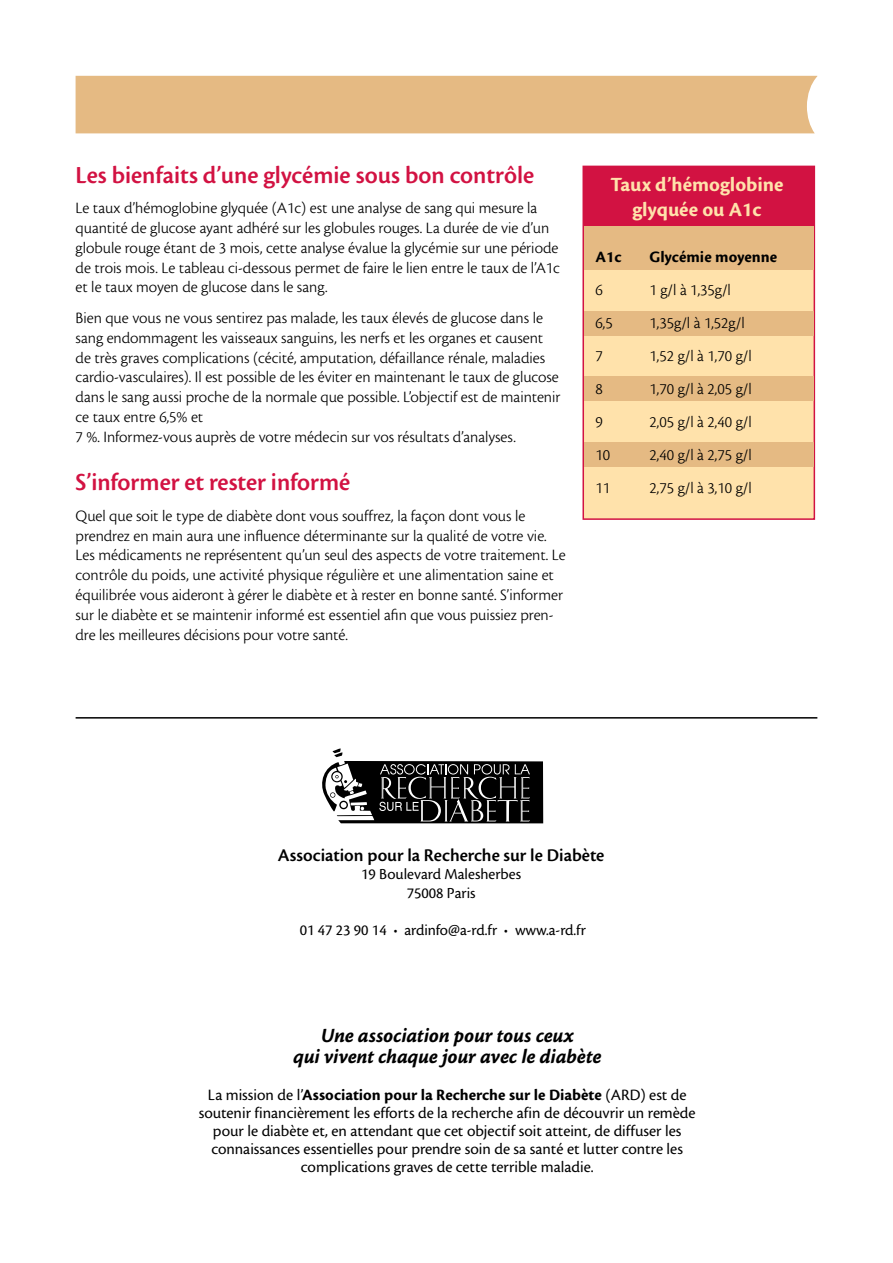
<style>
.page{position:relative;width:893px;height:1263px;background:#fff}
.page>*{position:absolute;margin:0;border:0;box-sizing:border-box;transform-origin:0 0}
.t1{font:25.5px "Cronos MM 574 17";color:#d21242}
.t2{font:21px/21px "Cronos MM It 700 14";color:#000;text-align:center}
.t3{font:21px/25.2px "Cronos MM 700 14";color:#ffe2ab;text-align:center}
.t4{font:18.6px "Cronos MM 574 14";color:#000}
.t5{font:16.5px/19.8px "Cronos MM 295 11";letter-spacing:-.015em;color:#000}
.t6{font:16.5px/18px "Cronos MM 408 11";color:#000;text-align:center}
.t7{font:16.5px "Cronos MM 700 11";color:#000}
.t8{font:16.05px/18.6px "Cronos MM 408 12";color:#000;text-align:center}
.s1{font-family:"Cronos MM 408 11"}
</style>
<div class="page">
<div style="left:76px;top:76px;width:741px;height:57px;background:#e5ba83"></div>
<hr style="left:76px;top:717px;width:741px;height:1px;background:#000">
<svg style="left:322px;top:748px;width:221px;height:75px"></svg>
<div style="left:582px;top:166px;width:233px;height:354px;background:#ffe2ab;border:2px solid #d21242"></div>
<div style="left:583px;top:166px;width:231px;height:60px;background:#d21242"></div>
<div style="left:584px;top:226px;width:230px;height:43px;background:#e5ba83"></div>
<div style="left:584px;top:311px;width:230px;height:25px;background:#e5ba83"></div>
<div style="left:584px;top:376px;width:230px;height:25px;background:#e5ba83"></div>
<div style="left:584px;top:442px;width:229px;height:25px;background:#e5ba83"></div>
<h1 class="t1" style="left:76px;top:161px;width:460px">Les bienfaits d’une glycémie sous bon contrôle</h1>
<p class="t5" style="left:76px;top:199px;width:486px">Le taux d’hémoglobine glyquée (A1c) est une analyse de sang qui mesure la quantité de glucose ayant adhéré sur les globules rouges. La durée de vie d’un globule rouge étant de 3 mois, cette analyse évalue la glycémie sur une période de trois mois. Le tableau ci-dessous permet de faire le lien entre le taux de l’A1c et le taux moyen de glucose dans le sang.</p>
<p class="t5" style="left:76px;top:308px;width:487px">Bien que vous ne vous sentirez pas malade, les taux élevés de glucose dans le sang endommagent les vaisseaux sanguins, les nerfs et les organes et causent de très graves complications (cécité, amputation, défaillance rénale, maladies cardio-vasculaires). Il est possible de les éviter en maintenant le taux de glucose dans le sang aussi proche de la normale que possible. L’objectif est de maintenir ce taux entre 6,5% et<br>7 %. Informez-vous auprès de votre médecin sur vos résultats d’analyses.</p>
<h1 class="t1" style="left:76px;top:469px;width:276px">S’informer et rester informé</h1>
<p class="t5" style="left:76px;top:506px;width:492px">Quel que soit le type de diabète dont vous souffrez, la façon dont vous le prendrez en main aura une influence déterminante sur la qualité de votre vie.<br>Les médicaments ne représentent qu’un seul des aspects de votre traitement. Le contrôle du poids, une activité physique régulière et une alimentation saine et équilibrée vous aideront à gérer le diabète et à rester en bonne santé. S’informer sur le diabète et se maintenir informé est essentiel afin que vous puissiez pren&shy;dre les meilleures décisions pour votre santé.</p>
<p class="t3" style="left:610px;top:172px;width:175px">Taux d’hémoglobine glyquée ou A1c</p>
<p class="t7" style="left:596px;top:248px;width:27px">A1c</p>
<p class="t7" style="left:649px;top:248px;width:129px">Glycémie moyenne</p>
<p class="t5" style="left:595px;top:280px;width:9px">6</p>
<p class="t5" style="left:649px;top:280px;width:83px">1 g/l à 1,35g/l</p>
<p class="t5" style="left:595px;top:313px;width:19px">6,5</p>
<p class="t5" style="left:649px;top:313px;width:97px">1,35g/l à 1,52g/l</p>
<p class="t5" style="left:595px;top:346px;width:9px">7</p>
<p class="t5" style="left:649px;top:346px;width:104px">1,52 g/l à 1,70 g/l</p>
<p class="t5" style="left:595px;top:379px;width:9px">8</p>
<p class="t5" style="left:649px;top:379px;width:104px">1,70 g/l à 2,05 g/l</p>
<p class="t5" style="left:595px;top:412px;width:9px">9</p>
<p class="t5" style="left:649px;top:412px;width:104px">2,05 g/l à 2,40 g/l</p>
<p class="t5" style="left:595px;top:445px;width:16px">10</p>
<p class="t5" style="left:649px;top:445px;width:104px">2,40 g/l à 2,75 g/l</p>
<p class="t5" style="left:595px;top:478px;width:16px">11</p>
<p class="t5" style="left:649px;top:478px;width:104px">2,75 g/l à 3,10 g/l</p>
<p class="t4" style="left:278px;top:845px;width:328px">Association pour la Recherche sur le Diabète</p>
<p class="t8" style="left:361px;top:865px;width:161px">19 Boulevard Malesherbes<br>75008 Paris</p>
<p class="t8" style="left:300px;top:921px;width:288px">01 47 23 90 14 • ardinfo@a-rd.fr • www.a-rd.fr</p>
<p class="t2" style="left:293px;top:1025px;width:309px">Une association pour tous ceux<br>qui vivent chaque jour avec le diabète</p>
<p class="t7" style="left:208px;top:1086px;width:480px"><span class="s1">La mission de l’</span>Association pour la Recherche sur le Diabète <span class="s1">(ARD) est de</span></p>
<p class="t6" style="left:199px;top:1104px;width:498px">soutenir financièrement les efforts de la recherche afin de découvrir un remède pour le diabète et, en attendant que cet objectif soit atteint, de diffuser les connaissances essentielles pour prendre soin de sa santé et lutter contre les complications graves de cette terrible maladie.</p>
</div>
